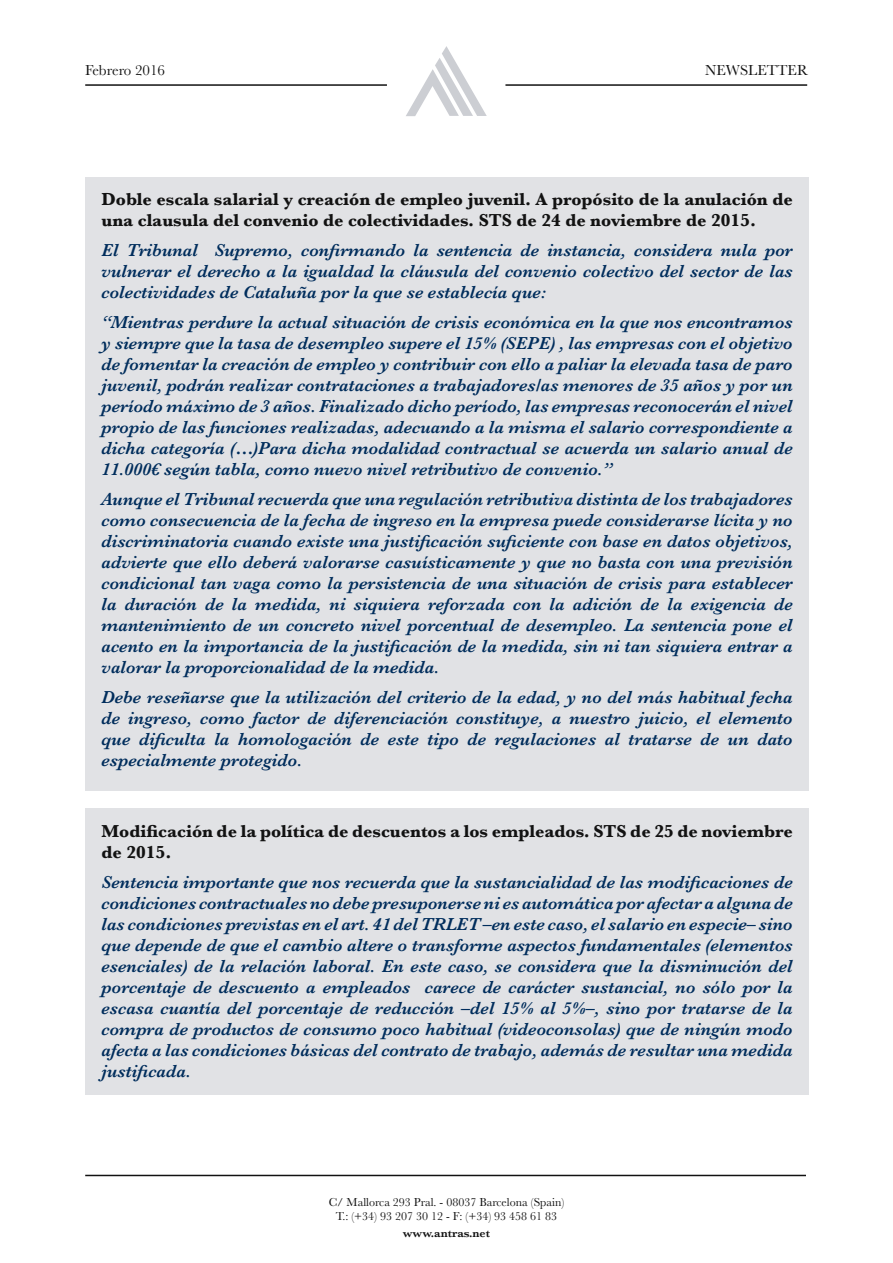
<style>
.page{position:relative;width:893px;height:1263px;background:#fff}
.page>*{position:absolute;margin:0;border:0;box-sizing:border-box;transform-origin:0 0}
.t1{font:italic 600 18px/21px "Baskerville";color:#002d5c;text-align:justify}
.t2{font:700 18px/21px "Baskerville";color:#121212}
.t3{font:15px "Baskerville";color:#121212}
.t4{font:12px/13.5px "Baskerville";color:#121212;text-align:center}
.t5{font:600 12px "Baskerville";color:#121212}
</style>
<div class="page">
<svg style="left:406px;top:46px;width:81px;height:70px"></svg>
<hr style="left:85px;top:1175px;width:721px;height:1px;background:#121212">
<hr style="left:85px;top:84px;width:302px;height:2px;background:#121212">
<hr style="left:505px;top:84px;width:302px;height:2px;background:#121212">
<div style="left:86px;top:177px;width:723px;height:614px;background:#e1e2e5"></div>
<div style="left:86px;top:809px;width:723px;height:286px;background:#e1e2e5"></div>
<p class="t3" style="left:85px;top:60px;width:81px">Febrero 2016</p>
<p class="t3" style="left:705px;top:61px;width:104px">NEWSLETTER</p>
<p class="t2" style="left:101px;top:189px;width:693px">Doble escala salarial y creación de empleo juvenil. A propósito de la anulación de una clausula del convenio de colectividades. STS de 24 de noviembre de 2015.</p>
<p class="t1" style="left:101px;top:240px;width:693px">El Tribunal Supremo, confirmando la sentencia de instancia, considera nula por vulnerar el derecho a la igualdad la cláusula del convenio colectivo del sector de las colectividades de Cataluña por la que se establecía que:</p>
<p class="t1" style="left:101px;top:312px;width:693px">“Mientras perdure la actual situación de crisis económica en la que nos encontramos y siempre que la tasa de desempleo supere el 15% (SEPE) , las empresas con el objetivo de fomentar la creación de empleo y contribuir con ello a paliar la elevada tasa de paro juvenil, podrán realizar contrataciones a trabajadores/as menores de 35 años y por un período máximo de 3 años. Finalizado dicho período, las empresas reconocerán el nivel propio de las funciones realizadas, adecuando a la misma el salario correspondiente a dicha categoría (…)Para dicha modalidad contractual se acuerda un salario anual de 11.000€ según tabla, como nuevo nivel retributivo de convenio.”</p>
<p class="t1" style="left:101px;top:489px;width:693px">Aunque el Tribunal recuerda que una regulación retributiva distinta de los trabajadores como consecuencia de la fecha de ingreso en la empresa puede considerarse lícita y no discriminatoria cuando existe una justificación suficiente con base en datos objetivos, advierte que ello deberá valorarse casuísticamente y que no basta con una previsión condicional tan vaga como la persistencia de una situación de crisis para establecer la duración de la medida, ni siquiera reforzada con la adición de la exigencia de mantenimiento de un concreto nivel porcentual de desempleo. La sentencia pone el acento en la importancia de la justificación de la medida, sin ni tan siquiera entrar a valorar la proporcionalidad de la medida.</p>
<p class="t1" style="left:101px;top:687px;width:693px">Debe reseñarse que la utilización del criterio de la edad, y no del más habitual fecha de ingreso, como factor de diferenciación constituye, a nuestro juicio, el elemento que dificulta la homologación de este tipo de regulaciones al tratarse de un dato especialmente protegido.</p>
<p class="t2" style="left:101px;top:821px;width:693px">Modificación de la política de descuentos a los empleados. STS de 25 de noviembre de 2015.</p>
<p class="t1" style="left:101px;top:872px;width:693px">Sentencia importante que nos recuerda que la sustancialidad de las modificaciones de condiciones contractuales no debe presuponerse ni es automática por afectar a alguna de las condiciones previstas en el art. 41 del TRLET –en este caso, el salario en especie– sino que depende de que el cambio altere o transforme aspectos fundamentales (elementos esenciales) de la relación laboral. En este caso, se considera que la disminución del porcentaje de descuento a empleados carece de carácter sustancial, no sólo por la escasa cuantía del porcentaje de reducción –del 15% al 5%–, sino por tratarse de la compra de productos de consumo poco habitual (videoconsolas) que de ningún modo afecta a las condiciones básicas del contrato de trabajo, además de resultar una medida justificada.</p>
<p class="t4" style="left:329px;top:1196px;width:237px">C/ Mallorca 293 Pral. - 08037 Barcelona (Spain)<br>T.: (+34) 93 207 30 12 - F: (+34) 93 458 61 83</p>
<p class="t5" style="left:403px;top:1225px;width:89px">www.antras.net</p>
</div>
